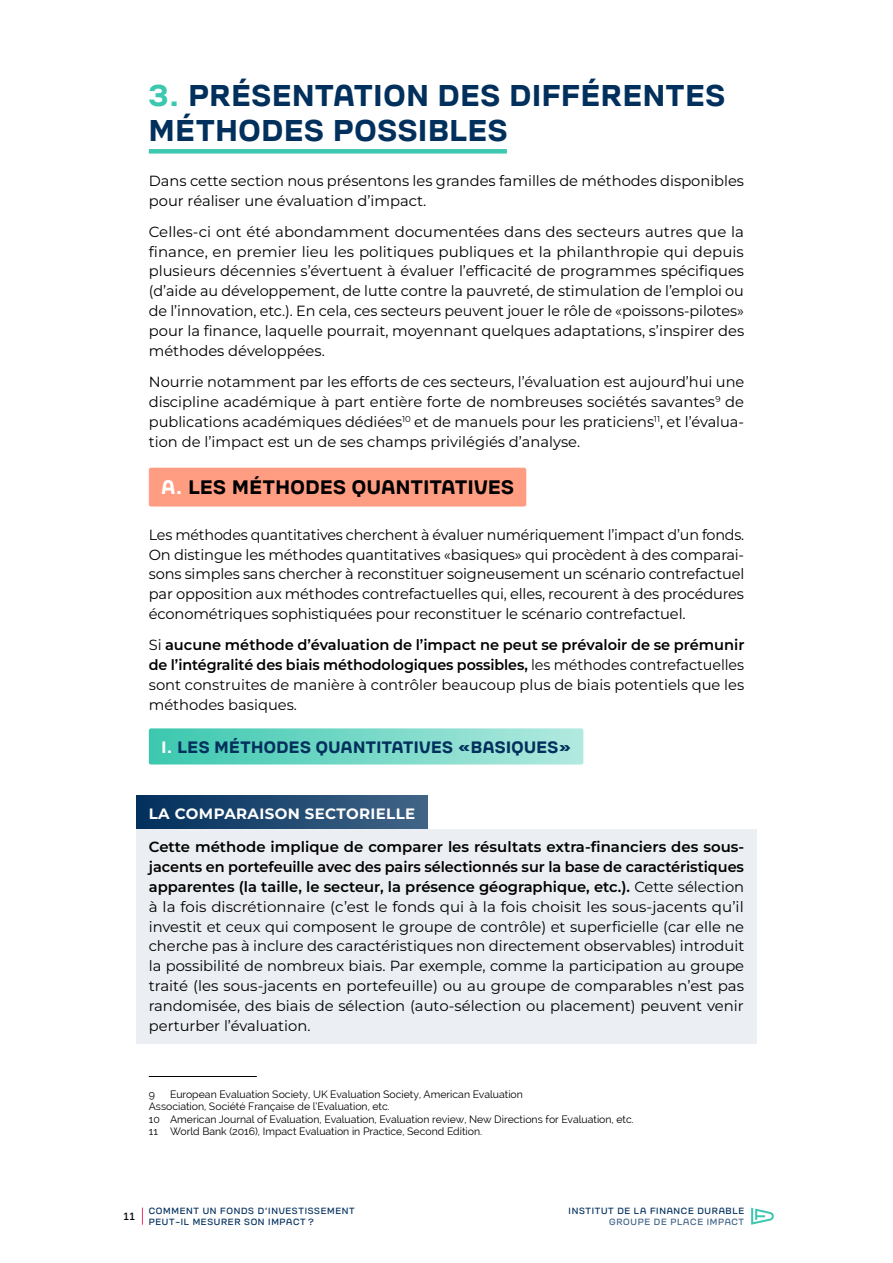
<style>
.page{position:relative;width:893px;height:1263px;background:#fff}
.page>*{position:absolute;margin:0;border:0;box-sizing:border-box;transform-origin:0 0}
.t1{font:700 30px/34.5px "Toroka";letter-spacing:.025em;color:#02305d}
.t2{font:700 19.5px "Toroka";letter-spacing:.025em;color:#000}
.t3{font:700 16.5px "Toroka";letter-spacing:.025em;color:#02305d}
.t4{font:700 15px "Montserrat";letter-spacing:.025em;color:#fff}
.t5{font:14.7px/20px "Montserrat";color:#000;text-align:justify}
.t6{font:10.5px/12.6px "Raleway";color:#000}
.t7{font:10.5px "Toroka";color:#000}
.t8{font:9px/10.8px "Toroka";letter-spacing:.075em;color:#02305d}
.t9{font:9px "Toroka";letter-spacing:.075em;color:#416486}
.s1{color:#3cc8af}
.s2{color:#fff}
.s3{font-weight:600}
</style>
<div class="page">
<svg style="left:751px;top:1208px;width:23px;height:17px"></svg>
<svg style="left:142px;top:1207px;width:1px;height:18px"></svg>
<div style="left:149px;top:149px;width:358px;height:5px;background:#3cc8af"></div>
<div style="left:149px;top:468px;width:377px;height:38px;background:#ff9d82;border-radius:2px"></div>
<svg style="left:149px;top:728px;width:434px;height:36px;background:#78d9c7"></svg>
<div style="left:136px;top:796px;width:292px;height:39px;background:linear-gradient(to right,#01305d,#416486)"></div>
<div style="left:136px;top:829px;width:621px;height:214px;background:#ebeef2"></div>
<hr style="left:149px;top:1076px;width:108px;height:1px;background:#000">
<h1 class="t1" style="left:149px;top:75px;width:578px"><span class="s1">3.</span> PRÉSENTATION DES DIFFÉRENTES<br>MÉTHODES POSSIBLES</h1>
<p class="t5" style="left:149px;top:170px;width:597px">Dans cette section nous présentons les grandes familles de méthodes disponibles pour réaliser une évaluation d’impact.</p>
<p class="t5" style="left:149px;top:221px;width:597px">Celles-ci ont été abondamment documentées dans des secteurs autres que la finance, en premier lieu les politiques publiques et la philanthropie qui depuis plusieurs décennies s’évertuent à évaluer l’efficacité de programmes spécifiques (d’aide au développement, de lutte contre la pauvreté, de stimulation de l’emploi ou de l’innovation, etc.). En cela, ces secteurs peuvent jouer le rôle de «poissons-pilotes» pour la finance, laquelle pourrait, moyennant quelques adaptations, s’inspirer des méthodes développées.</p>
<p class="t5" style="left:149px;top:371px;width:597px">Nourrie notamment par les efforts de ces secteurs, l’évaluation est aujourd’hui une discipline académique à part entière forte de nombreuses sociétés savantes<sup>9</sup> de publications académiques dédiées<sup>10</sup> et de manuels pour les praticiens<sup>11</sup>, et l’évalua&shy;tion de l’impact est un de ses champs privilégiés d’analyse.</p>
<h2 class="t2" style="left:162px;top:472px;width:354px"><span class="s2">A.</span> LES MÉTHODES QUANTITATIVES</h2>
<p class="t5" style="left:149px;top:524px;width:597px">Les méthodes quantitatives cherchent à évaluer numériquement l’impact d’un fonds.<br>On distingue les méthodes quantitatives «basiques» qui procèdent à des comparai&shy;sons simples sans chercher à reconstituer soigneusement un scénario contrefactuel par opposition aux méthodes contrefactuelles qui, elles, recourent à des procédures économétriques sophistiquées pour reconstituer le scénario contrefactuel.</p>
<p class="t5" style="left:149px;top:634px;width:597px">Si <span class="s3">aucune méthode d’évaluation de l’impact ne peut se prévaloir de se prémunir de l’intégralité des biais méthodologiques possibles,</span> les méthodes contrefactuelles sont construites de manière à contrôler beaucoup plus de biais potentiels que les méthodes basiques.</p>
<p class="t3" style="left:162px;top:734px;width:411px"><span class="s2">I.</span> LES MÉTHODES QUANTITATIVES «BASIQUES»</p>
<p class="t4" style="left:149px;top:804px;width:268px">LA COMPARAISON SECTORIELLE</p>
<p class="t5" style="left:149px;top:836px;width:597px"><span class="s3">Cette méthode implique de comparer les résultats extra-financiers des sous&shy;jacents en portefeuille avec des pairs sélectionnés sur la base de caractéristiques apparentes (la taille, le secteur, la présence géographique, etc.).</span> Cette sélection à la fois discrétionnaire (c’est le fonds qui à la fois choisit les sous-jacents qu’il investit et ceux qui composent le groupe de contrôle) et superficielle (car elle ne cherche pas à inclure des caractéristiques non directement observables) introduit la possibilité de nombreux biais. Par exemple, comme la participation au groupe traité (les sous-jacents en portefeuille) ou au groupe de comparables n’est pas randomisée, des biais de sélection (auto-sélection ou placement) peuvent venir perturber l’évaluation.</p>
<p class="t6" style="left:149px;top:1087px;width:486px;text-indent:21px">European Evaluation Society, UK Evaluation Society, American Evaluation<br>Association, Société Française de l’Evaluation, etc.<br>10 American Journal of Evaluation, Evaluation, Evaluation review, New Directions for Evaluation, etc.<br>11 World Bank (2016), Impact Evaluation in Practice, Second Edition.</p>
<p class="t6" style="left:149px;top:1087px;width:8px">9</p>
<p class="t7" style="left:124px;top:1208px;width:13px">11</p>
<p class="t8" style="left:149px;top:1204px;width:207px">COMMENT UN FONDS D’INVESTISSEMENT<br>PEUT-IL MESURER SON IMPACT ?</p>
<p class="t8" style="left:569px;top:1204px;width:177px">INSTITUT DE LA FINANCE DURABLE</p>
<p class="t9" style="left:609px;top:1215px;width:137px">GROUPE DE PLACE IMPACT</p>
</div>
